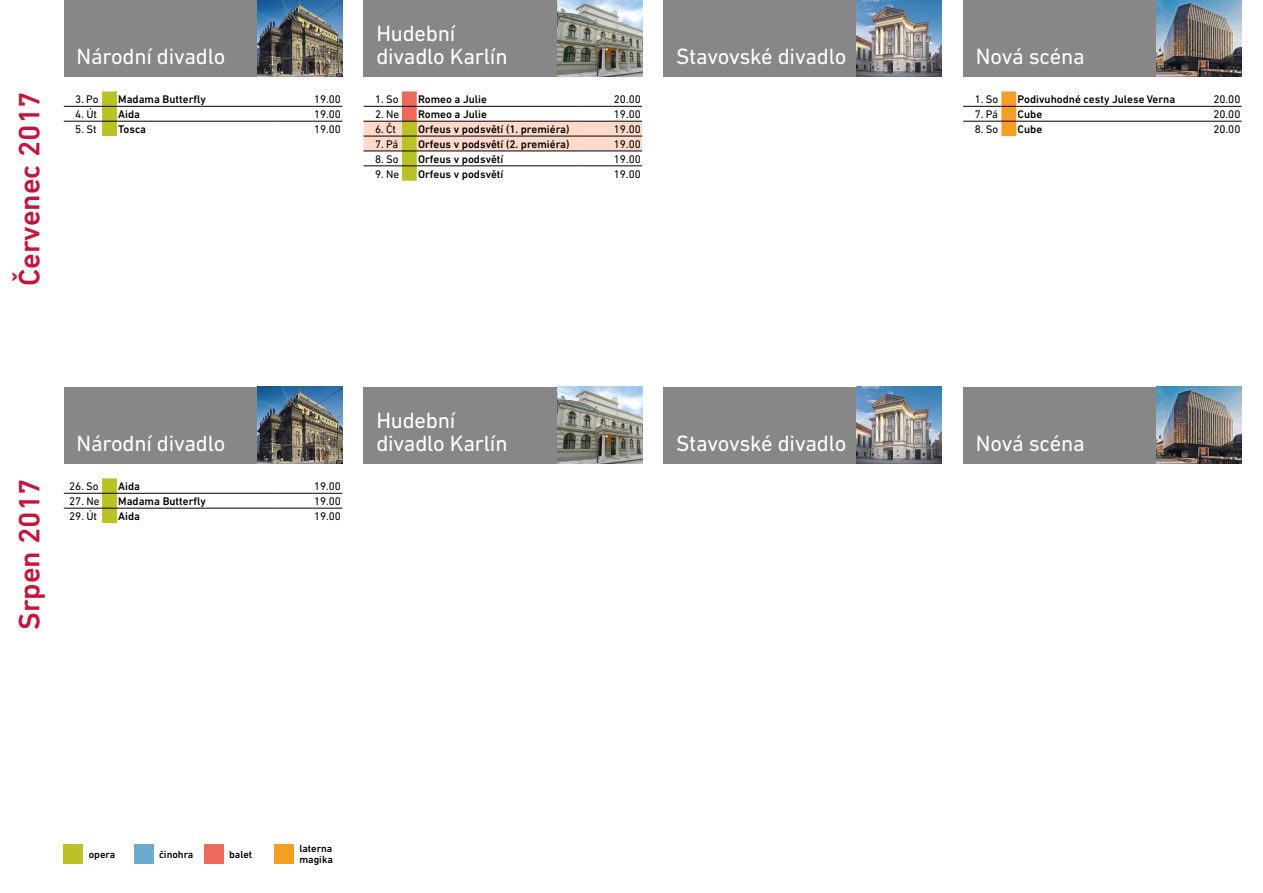
<style>
.page{position:relative;width:1263px;height:893px;background:#fff}
.page>*{position:absolute;margin:0;border:0;box-sizing:border-box;transform-origin:0 0}
.t1{font:500 30px "DIN Next LT Pro";color:#c7143a}
.t2{font:22.5px/22.5px "DIN Next LT Pro";letter-spacing:-.01em;color:#fff}
.t3{font:500 11.25px "DIN Next LT Pro";color:#000}
.t4{font:11.25px "DIN Next LT Pro";color:#000}
.t5{font:500 10.5px/10.5px "DIN Next LT Pro";color:#000}
</style>
<div class="page">
<div style="left:64px;top:844px;width:19px;height:19px;background:#bac225"></div>
<div style="left:134px;top:844px;width:19px;height:19px;background:#6cabd0"></div>
<div style="left:204px;top:844px;width:19px;height:19px;background:#ed6a5b"></div>
<div style="left:274px;top:844px;width:19px;height:19px;background:#f59e24"></div>
<div style="left:64px;top:387px;width:278px;height:76px;background:#878787"></div>
<div style="left:364px;top:387px;width:278px;height:76px;background:#878787"></div>
<div style="left:663px;top:387px;width:279px;height:76px;background:#878787"></div>
<div style="left:963px;top:387px;width:279px;height:76px;background:#878787"></div>
<img style="left:257px;top:387px;width:85px;height:76px">
<hr style="left:117px;top:493px;width:162px;height:1px;background:#000">
<hr style="left:279px;top:493px;width:34px;height:1px;background:#000">
<svg style="left:313px;top:493px;width:29px;height:1px"></svg>
<svg style="left:64px;top:478px;width:53px;height:45px"></svg>
<hr style="left:117px;top:508px;width:162px;height:1px;background:#000">
<hr style="left:279px;top:508px;width:34px;height:1px;background:#000">
<svg style="left:313px;top:508px;width:29px;height:1px"></svg>
<img style="left:857px;top:387px;width:85px;height:76px">
<img style="left:1157px;top:387px;width:85px;height:76px">
<img style="left:557px;top:387px;width:85px;height:76px">
<div style="left:64px;top:0;width:278px;height:77px;background:#878787"></div>
<div style="left:364px;top:0;width:278px;height:77px;background:#878787"></div>
<div style="left:663px;top:0;width:279px;height:77px;background:#878787"></div>
<div style="left:963px;top:0;width:279px;height:77px;background:#878787"></div>
<img style="left:257px;top:0;width:85px;height:77px">
<hr style="left:117px;top:106px;width:162px;height:1px;background:#000">
<hr style="left:279px;top:106px;width:34px;height:1px;background:#000">
<svg style="left:313px;top:106px;width:29px;height:1px"></svg>
<svg style="left:64px;top:91px;width:53px;height:45px"></svg>
<hr style="left:117px;top:121px;width:162px;height:1px;background:#000">
<hr style="left:279px;top:121px;width:34px;height:1px;background:#000">
<svg style="left:313px;top:121px;width:29px;height:1px"></svg>
<hr style="left:1016px;top:106px;width:162px;height:1px;background:#000">
<hr style="left:1178px;top:106px;width:34px;height:1px;background:#000">
<hr style="left:1212px;top:106px;width:30px;height:1px;background:#000">
<svg style="left:963px;top:91px;width:53px;height:45px"></svg>
<hr style="left:1016px;top:121px;width:162px;height:1px;background:#000">
<hr style="left:1178px;top:121px;width:34px;height:1px;background:#000">
<hr style="left:1212px;top:121px;width:30px;height:1px;background:#000">
<svg style="left:364px;top:91px;width:278px;height:90px"></svg>
<hr style="left:417px;top:165px;width:161px;height:1px;background:#000">
<hr style="left:578px;top:165px;width:34px;height:1px;background:#000">
<hr style="left:612px;top:165px;width:30px;height:1px;background:#000">
<img style="left:857px;top:0;width:85px;height:77px">
<img style="left:1157px;top:0;width:85px;height:77px">
<img style="left:557px;top:0;width:85px;height:77px">
<h1 class="t1" style="left:12px;top:286px;width:196px;rotate:-90deg">Červenec 2017</h1>
<h2 class="t2" style="left:77px;top:44px;width:150px">Národní divadlo</h2>
<p class="t4" style="left:75px;top:93px;width:25px">3. Po</p>
<p class="t3" style="left:118px;top:93px;width:89px">Madama Butterfly</p>
<p class="t4" style="left:314px;top:93px;width:29px">19.00</p>
<p class="t4" style="left:75px;top:108px;width:23px">4. Út</p>
<p class="t3" style="left:118px;top:108px;width:23px">Aida</p>
<p class="t4" style="left:314px;top:108px;width:29px">19.00</p>
<p class="t4" style="left:75px;top:123px;width:23px">5. St</p>
<p class="t3" style="left:118px;top:122px;width:29px">Tosca</p>
<p class="t4" style="left:314px;top:123px;width:29px">19.00</p>
<h2 class="t2" style="left:376px;top:22px;width:133px">Hudební divadlo Karlín</h2>
<p class="t4" style="left:375px;top:93px;width:25px">1. So</p>
<p class="t3" style="left:418px;top:93px;width:70px">Romeo a Julie</p>
<p class="t4" style="left:614px;top:93px;width:29px">20.00</p>
<p class="t4" style="left:375px;top:108px;width:26px">2. Ne</p>
<p class="t3" style="left:418px;top:108px;width:70px">Romeo a Julie</p>
<p class="t4" style="left:614px;top:108px;width:29px">19.00</p>
<p class="t4" style="left:375px;top:123px;width:22px">6. Čt</p>
<p class="t3" style="left:418px;top:122px;width:153px">Orfeus v podsvětí (1. premiéra)</p>
<p class="t4" style="left:614px;top:123px;width:29px">19.00</p>
<p class="t4" style="left:375px;top:137px;width:25px">7. Pá</p>
<p class="t3" style="left:418px;top:137px;width:153px">Orfeus v podsvětí (2. premiéra)</p>
<p class="t4" style="left:614px;top:137px;width:29px">19.00</p>
<p class="t4" style="left:375px;top:152px;width:25px">8. So</p>
<p class="t3" style="left:418px;top:152px;width:87px">Orfeus v podsvětí</p>
<p class="t4" style="left:614px;top:152px;width:29px">19.00</p>
<p class="t4" style="left:375px;top:167px;width:26px">9. Ne</p>
<p class="t3" style="left:418px;top:167px;width:87px">Orfeus v podsvětí</p>
<p class="t4" style="left:614px;top:167px;width:29px">19.00</p>
<h2 class="t2" style="left:676px;top:44px;width:172px">Stavovské divadlo</h2>
<h2 class="t2" style="left:976px;top:44px;width:110px">Nová scéna</h2>
<p class="t4" style="left:975px;top:93px;width:25px">1. So</p>
<p class="t3" style="left:1018px;top:93px;width:159px">Podivuhodné cesty Julese Verna</p>
<p class="t4" style="left:1213px;top:93px;width:29px">20.00</p>
<p class="t4" style="left:975px;top:108px;width:25px">7. Pá</p>
<p class="t3" style="left:1018px;top:108px;width:26px">Cube</p>
<p class="t4" style="left:1213px;top:108px;width:29px">20.00</p>
<p class="t4" style="left:975px;top:123px;width:25px">8. So</p>
<p class="t3" style="left:1018px;top:122px;width:26px">Cube</p>
<p class="t4" style="left:1213px;top:123px;width:29px">20.00</p>
<h1 class="t1" style="left:12px;top:630px;width:153px;rotate:-90deg">Srpen 2017</h1>
<h2 class="t2" style="left:77px;top:431px;width:150px">Národní divadlo</h2>
<p class="t4" style="left:69px;top:480px;width:31px">26. So</p>
<p class="t3" style="left:118px;top:480px;width:23px">Aida</p>
<p class="t4" style="left:314px;top:480px;width:29px">19.00</p>
<p class="t4" style="left:69px;top:495px;width:32px">27. Ne</p>
<p class="t3" style="left:118px;top:495px;width:89px">Madama Butterfly</p>
<p class="t4" style="left:314px;top:495px;width:29px">19.00</p>
<p class="t4" style="left:69px;top:509px;width:29px">29. Út</p>
<p class="t3" style="left:118px;top:509px;width:23px">Aida</p>
<p class="t4" style="left:314px;top:509px;width:29px">19.00</p>
<h2 class="t2" style="left:376px;top:409px;width:133px">Hudební divadlo Karlín</h2>
<h2 class="t2" style="left:676px;top:431px;width:172px">Stavovské divadlo</h2>
<h2 class="t2" style="left:976px;top:431px;width:110px">Nová scéna</h2>
<p class="t5" style="left:89px;top:849px;width:28px">opera</p>
<p class="t5" style="left:159px;top:849px;width:36px">činohra</p>
<p class="t5" style="left:229px;top:849px;width:25px">balet</p>
<p class="t5" style="left:299px;top:843px;width:35px">laterna magika</p>
</div>
